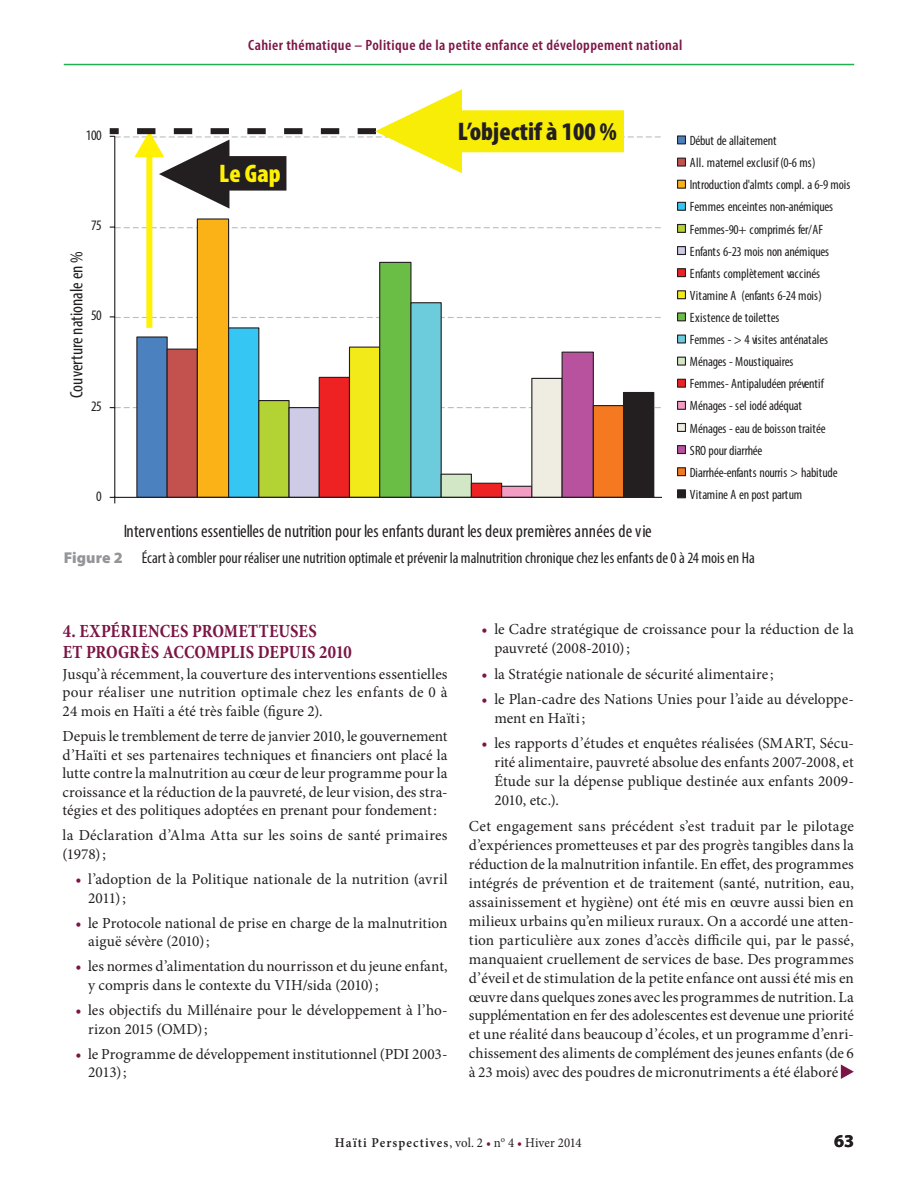
<style>
.page{position:relative;width:918px;height:1188px;background:#fff}
.page>*{position:absolute;margin:0;border:0;box-sizing:border-box;transform-origin:0 0}
.t1{font:900 condensed 25.5px "Myriad Pro";color:#231f20}
.t2{font:900 condensed 25.5px "Myriad Pro";color:#fff101}
._11ROUGE_ti{font:700 condensed 18.75px/21px "Minion Pro";letter-spacing:.01em;color:#7b1545;scale:.95 1}
.t3{font:condensed 18px "Myriad Pro";letter-spacing:.005em;color:#231f20}
.t4{font:700 18px "Myriad Pro";color:#231f20}
._49_____titre_figure{font:condensed 15.75px "Myriad Pro";color:#231f20}
._01_tx{font:15.3px/19px "Minion Pro";letter-spacing:.005em;color:#231f20}
.t5{font:600 condensed 15px "Myriad Pro";letter-spacing:.025em;color:#7b1545;scale:1.05 1}
.t6{font:condensed 14.55px "Myriad Pro";letter-spacing:-.03em;color:#231f20}
.t7{font:condensed 13.5px/22px "Myriad Pro";letter-spacing:-.02em;color:#231f20}
.t8{font:600 13.5px "Minion Pro";letter-spacing:.085em;color:#231f20;scale:.95 1}
.s1{font-weight:900;font-stretch:normal;color:#939598}
.s2{font-weight:700;color:#7b1545}
.s3{font-weight:400}
.s4{font-weight:400;color:#7b1545}
</style>
<div class="page">
<hr style="left:64px;top:64px;width:790px;height:1px;background:#1fb04f">
<svg style="left:109px;top:135px;width:553px;height:369px"></svg>
<div style="left:677px;top:135px;width:9px;height:9px;background:#4c81bf;border:1px solid #231f20"></div>
<div style="left:677px;top:158px;width:9px;height:9px;background:#c3514e;border:1px solid #231f20"></div>
<div style="left:677px;top:180px;width:9px;height:9px;background:#fbb217;border:1px solid #231f20"></div>
<div style="left:677px;top:202px;width:9px;height:9px;background:#36c6f4;border:1px solid #231f20"></div>
<div style="left:677px;top:224px;width:9px;height:9px;background:#b3d234;border:1px solid #231f20"></div>
<div style="left:677px;top:246px;width:9px;height:9px;background:#cdcbe5;border:1px solid #231f20"></div>
<div style="left:677px;top:268px;width:9px;height:9px;background:#ee2123;border:1px solid #231f20"></div>
<div style="left:677px;top:290px;width:9px;height:9px;background:#f2eb19;border:1px solid #231f20"></div>
<div style="left:677px;top:312px;width:9px;height:9px;background:#6abd45;border:1px solid #231f20"></div>
<div style="left:677px;top:335px;width:9px;height:9px;background:#6dccdc;border:1px solid #231f20"></div>
<div style="left:677px;top:357px;width:9px;height:9px;background:#d1e7c5;border:1px solid #231f20"></div>
<div style="left:677px;top:379px;width:9px;height:9px;background:#ee2123;border:1px solid #231f20"></div>
<div style="left:677px;top:401px;width:9px;height:9px;background:#f49dc4;border:1px solid #231f20"></div>
<div style="left:677px;top:423px;width:9px;height:9px;background:#efede2;border:1px solid #231f20"></div>
<div style="left:677px;top:445px;width:9px;height:9px;background:#b8529f;border:1px solid #231f20"></div>
<div style="left:677px;top:467px;width:9px;height:9px;background:#f47921;border:1px solid #231f20"></div>
<div style="left:677px;top:489px;width:9px;height:9px;background:#231f20;border:1px solid #231f20"></div>
<div style="left:146px;top:153px;width:6px;height:175px;background:#fff101"></div>
<div style="left:110px;top:128px;width:9px;height:6px;background:#231f20"></div>
<svg style="left:115px;top:89px;width:546px;height:120px"></svg>
<svg style="left:841px;top:1064px;width:13px;height:15px"></svg>
<p class="t5" style="left:248px;top:36px;width:415px">Cahier thématique – Politique de la petite enfance et développement national</p>
<p class="t6" style="left:86px;top:126px;width:17px">100</p>
<p class="t3" style="left:66px;top:398px;width:148px;rotate:-90deg">Couverture nationale en %</p>
<p class="t6" style="left:91px;top:217px;width:12px">75</p>
<p class="t6" style="left:91px;top:307px;width:12px">50</p>
<p class="t6" style="left:91px;top:397px;width:12px">25</p>
<p class="t2" style="left:219px;top:159px;width:63px">Le Gap</p>
<p class="t1" style="left:458px;top:117px;width:160px">L’objectif à 100 %</p>
<p class="t6" style="left:96px;top:487px;width:7px">0</p>
<p class="t3" style="left:124px;top:520px;width:529px">Interventions essentielles de nutrition pour les enfants durant les deux premières années de vie</p>
<p class="t7" style="left:690px;top:129px;width:162px">Début de allaitement<br>All. maternel exclusif (0-6 ms)<br>Introduction d'almts compl. a 6-9 mois<br>Femmes enceintes non-anémiques<br>Femmes-90+ comprimés fer/AF<br>Enfants 6-23 mois non anémiques<br>Enfants complètement vaccinés<br>Vitamine A (enfants 6-24 mois)<br>Existence de toilettes<br>Femmes - &gt; 4 visites anténatales<br>Ménages - Moustiquaires<br>Femmes- Antipaludéen préventif<br>Ménages - sel iodé adéquat<br>Ménages - eau de boisson traitée<br>SRO pour diarrhée<br>Diarrhée-enfants nourris &gt; habitude<br>Vitamine A en post partum</p>
<p class="_49_____titre_figure" style="left:64px;top:548px;width:692px"><span class="s1">Figure 2</span> Écart à combler pour réaliser une nutrition optimale et prévenir la malnutrition chronique chez les enfants de 0 à 24 mois en Ha</p>
<p class="_11ROUGE_ti" style="left:63px;top:620px;width:306px">4. EXPÉRIENCES PROMETTEUSES<br>ET PROGRÈS ACCOMPLIS DEPUIS 2010</p>
<p class="_01_tx" style="left:63px;top:664px;width:387px;line-height:18.6px;text-align:justify">Jusqu’à récemment, la couverture des interventions essentielles pour réaliser une nutrition optimale chez les enfants de 0 à 24 mois en Haïti a été très faible (figure 2).</p>
<p class="_01_tx" style="left:63px;top:727px;width:386px;line-height:18.6px;text-align:justify">Depuis le tremblement de terre de janvier 2010, le gouvernement d’Haïti et ses partenaires techniques et financiers ont placé la lutte contre la malnutrition au cœur de leur programme pour la croissance et la réduction de la pauvreté, de leur vision, des stra&shy;tégies et des politiques adoptées en prenant pour fondement:</p>
<p class="_01_tx" style="left:63px;top:826px;width:386px;line-height:18.6px">la Déclaration d’Alma Atta sur les soins de santé primaires (1978);</p>
<p class="_01_tx" style="left:88px;top:870px;width:361px;line-height:18.6px;text-indent:-13px"><span class="s2">•</span> l’adoption de la Politique nationale de la nutrition (avril<br>2011) ;</p>
<p class="_01_tx" style="left:88px;top:914px;width:361px;line-height:18.6px;text-indent:-13px"><span class="s2">•</span> le Protocole national de prise en charge de la malnutrition aiguë sévère (2010);</p>
<p class="_01_tx" style="left:88px;top:957px;width:361px;line-height:18.6px;text-indent:-13px"><span class="s2">•</span> les normes d’alimentation du nourrisson et du jeune enfant, y compris dans le contexte du VIH/sida (2010);</p>
<p class="_01_tx" style="left:88px;top:1001px;width:361px;line-height:18.6px;text-indent:-13px"><span class="s2">•</span> les objectifs du Millénaire pour le développement à l’ho&shy;rizon 2015 (OMD);</p>
<p class="_01_tx" style="left:88px;top:1045px;width:361px;line-height:18.6px;text-indent:-13px"><span class="s2">•</span> le Programme de développement institutionnel (PDI 2003-<br>2013);</p>
<p class="_01_tx" style="left:494px;top:620px;width:361px;text-indent:-13px"><span class="s2">•</span> le Cadre stratégique de croissance pour la réduction de la pauvreté (2008-2010);</p>
<p class="_01_tx" style="left:482px;top:664px;width:294px"><span class="s2">•</span> la Stratégie nationale de sécurité alimentaire ;</p>
<p class="_01_tx" style="left:494px;top:690px;width:361px;text-indent:-13px"><span class="s2">•</span> le Plan-cadre des Nations Unies pour l’aide au développe&shy;ment en Haïti;</p>
<p class="_01_tx" style="left:494px;top:734px;width:361px;text-align:justify;text-indent:-13px"><span class="s2">•</span> les rapports d’études et enquêtes réalisées (SMART, Sécu&shy;rité alimentaire, pauvreté absolue des enfants 2007-2008, et Étude sur la dépense publique destinée aux enfants 2009- 2010, etc.).</p>
<p class="_01_tx" style="left:469px;top:816px;width:387px;text-align:justify">Cet engagement sans précédent s’est traduit par le pilotage d’expériences prometteuses et par des progrès tangibles dans la réduction de la malnutrition infantile. En effet, des programmes intégrés de prévention et de traitement (santé, nutrition, eau, assainissement et hygiène) ont été mis en œuvre aussi bien en milieux urbains qu’en milieux ruraux. On a accordé une atten&shy;tion particulière aux zones d’accès difficile qui, par le passé, manquaient cruellement de services de base. Des programmes d’éveil et de stimulation de la petite enfance ont aussi été mis en œuvre dans quelques zones avec les programmes de nutrition. La supplémentation en fer des adolescentes est devenue une priorité et une réalité dans beaucoup d’écoles, et un programme d’enri&shy;chissement des aliments de complément des jeunes enfants (de 6 à 23 mois) avec des poudres de micronutriments a été élaboré</p>
<p class="t8" style="left:335px;top:1133px;width:261px">Haïti Perspectives<span class="s3">, vol. 2</span> <span class="s4">•</span> <span class="s3">n</span><sup>o</sup> <span class="s3">4</span> <span class="s4">•</span> <span class="s3">Hiver 2014</span></p>
<p class="t4" style="left:834px;top:1130px;width:21px">63</p>
</div>
